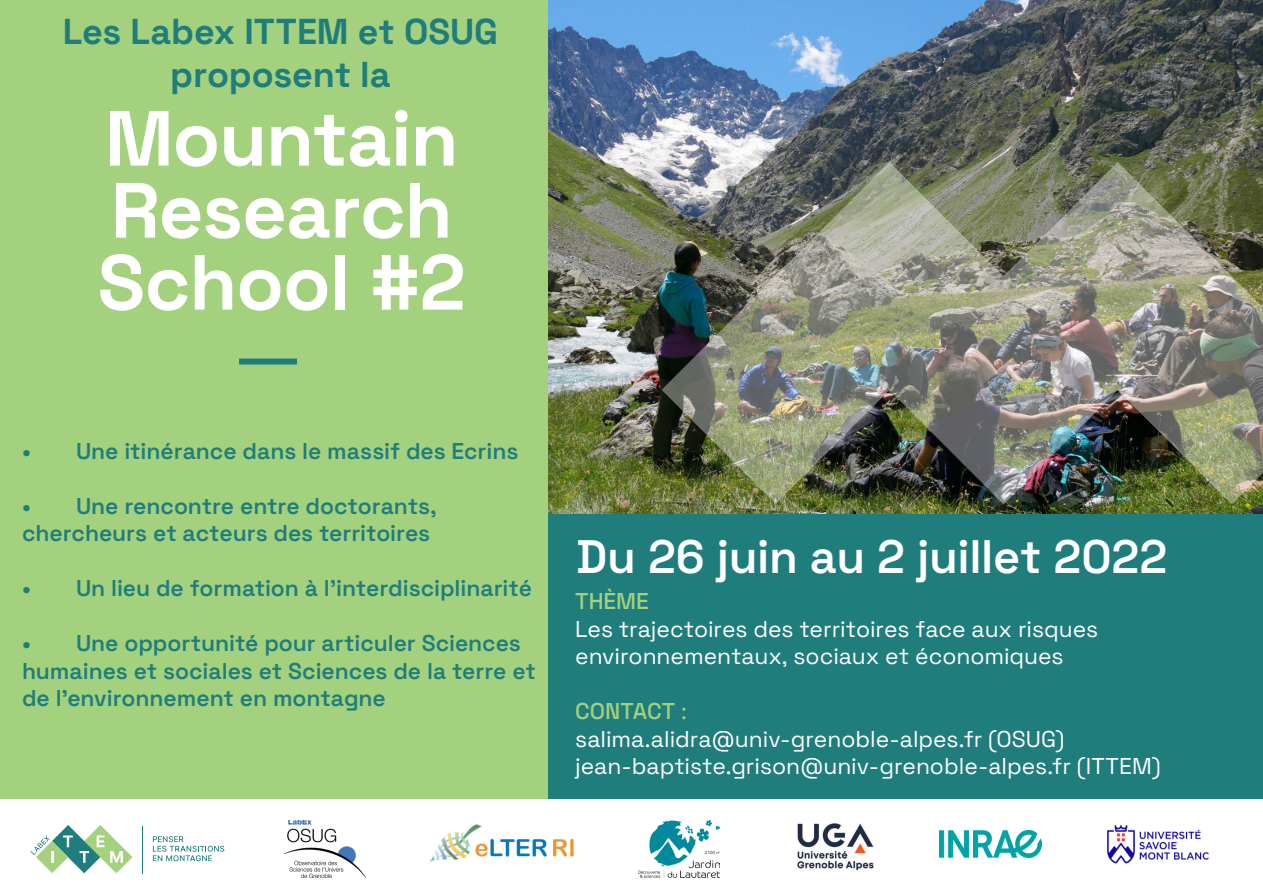
<style>
.page{position:relative;width:1263px;height:893px;background:#fff}
.page>*{position:absolute;margin:0;border:0;box-sizing:border-box;transform-origin:0 0}
.t1{font:300 78px/72px "Space Grotesk";letter-spacing:-.015em;color:#fff}
.t2{font:600 46.95px "Space Grotesk";letter-spacing:-.005em;color:#fff}
.t3{font:300 36px "Space Grotesk";letter-spacing:-.005em;color:#1f7d7c}
.t4{font:600 22.8px/27.5px "Space Grotesk";color:#1f7d7c}
.t5{font:300 22.8px/27.5px "Space Grotesk";letter-spacing:-.005em;color:#fff}
.t6{font:300 22.8px "Space Grotesk";color:#a4d17e}
</style>
<div class="page">
<div style="left:0;top:0;width:549px;height:798px;background:#a4d17e"></div>
<div style="left:549px;top:513px;width:714px;height:285px;background:#1f7d7c"></div>
<div style="left:239px;top:359px;width:58px;height:6px;background:#1f7d7c"></div>
<img style="left:549px;top:0;width:714px;height:513px">
<img style="left:662px;top:162px;width:601px;height:342px">
<img style="left:939px;top:831px;width:103px;height:27px">
<img style="left:1107px;top:825px;width:102px;height:39px">
<img style="left:797px;top:823px;width:77px;height:48px">
<svg style="left:153px;top:836px;width:71px;height:25px"></svg>
<hr style="left:143px;top:826px;width:1px;height:48px;background:#1f7d7c">
<svg style="left:30px;top:825px;width:103px;height:48px"></svg>
<img style="left:285px;top:820px;width:81px;height:58px">
<img style="left:430px;top:824px;width:144px;height:38px">
<img style="left:639px;top:820px;width:81px;height:58px">
<p class="t3" style="left:63px;top:5px;width:437px">Les Labex ITTEM et OSUG</p>
<p class="t3" style="left:170px;top:48px;width:222px">proposent la</p>
<p class="t1" style="left:105px;top:98px;width:355px">Mountain</p>
<p class="t1" style="left:98px;top:170px;width:370px">Research<br>School #2</p>
<p class="t4" style="left:22px;top:436px;width:498px">• Une itinérance dans le massif des Ecrins</p>
<p class="t4" style="left:22px;top:491px;width:416px">• Une rencontre entre doctorants, chercheurs et acteurs des territoires</p>
<p class="t4" style="left:22px;top:573px;width:511px">• Un lieu de formation à l’interdisciplinarité</p>
<p class="t4" style="left:22px;top:628px;width:516px">• Une opportunité pour articuler Sciences humaines et sociales et Sciences de la terre et de l’environnement en montagne</p>
<p class="t2" style="left:576px;top:522px;width:593px">Du 26 juin au 2 juillet 2022</p>
<p class="t6" style="left:575px;top:585px;width:75px">THÈME</p>
<p class="t5" style="left:575px;top:614px;width:525px">Les trajectoires des territoires face aux risques environnementaux, sociaux et économiques</p>
<p class="t6" style="left:575px;top:694px;width:113px">CONTACT :</p>
<p class="t5" style="left:575px;top:724px;width:491px">salima.alidra@univ-grenoble-alpes.fr (OSUG)</p>
<p class="t5" style="left:575px;top:751px;width:587px">jean-baptiste.grison@univ-grenoble-alpes.fr (ITTEM)</p>
</div>
